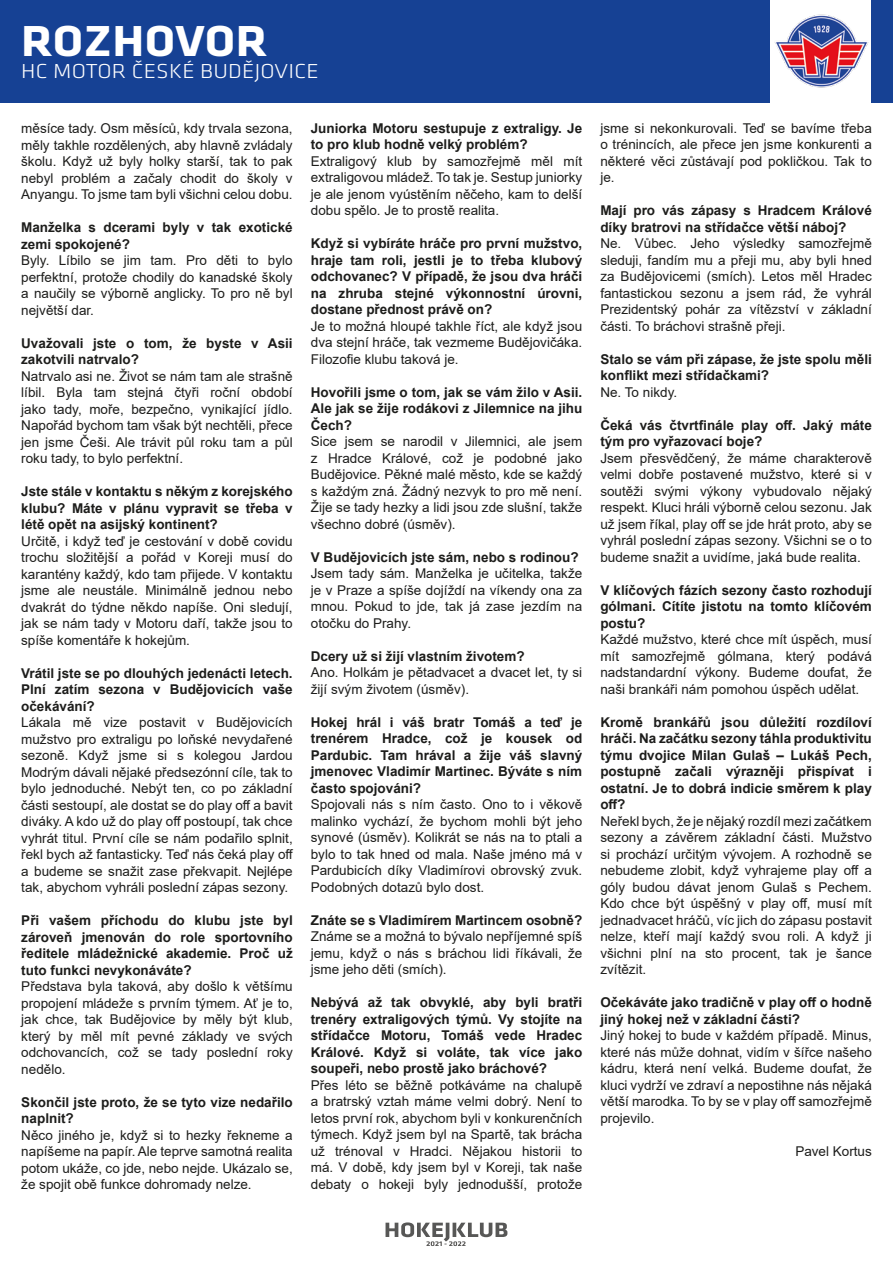
<style>
.page{position:relative;width:893px;height:1263px;background:#fff}
.page>*{position:absolute;margin:0;border:0;box-sizing:border-box;transform-origin:0 0}
.t1{font:700 45px "Klavika";letter-spacing:.01em;color:#fff;scale:1.1 1}
.t2{font:300 21px "Klavika";letter-spacing:.01em;color:#fff;scale:1.1 1}
.t3{font:13.5px/16.5px "Arial";color:#1d1d1b;text-align:justify}
.t4{font:700 13.5px/16.5px "Arial";color:#1d1d1b;text-align:justify}
</style>
<div class="page">
<div style="left:0;top:0;width:770px;height:102px;background:#164194"></div>
<img style="left:774px;top:14px;width:95px;height:74px">
<div style="left:872px;top:0;width:21px;height:102px;background:#164194"></div>
<svg style="left:386px;top:1222px;width:121px;height:24px"></svg>
<h1 class="t1" style="left:21px;top:16px;width:225px">ROZHOVOR</h1>
<h2 class="t2" style="left:21px;top:59px;width:272px">HC MOTOR ČESKÉ BUDĚJOVICE</h2>
<p class="t3" style="left:21px;top:120px;width:273px">měsíce tady. Osm měsíců, kdy trvala sezona, měly takhle rozdělených, aby hlavně zvládaly školu. Když už byly holky starší, tak to pak nebyl problém a začaly chodit do školy v Anyangu. To jsme tam byli všichni celou dobu.</p>
<p class="t4" style="left:21px;top:219px;width:273px">Manželka s dcerami byly v tak exotické zemi spokojené?</p>
<p class="t3" style="left:21px;top:252px;width:273px">Byly. Líbilo se jim tam. Pro děti to bylo perfektní, protože chodily do kanadské školy a naučily se výborně anglicky. To pro ně byl největší dar.</p>
<p class="t4" style="left:21px;top:335px;width:273px">Uvažovali jste o tom, že byste v Asii zakotvili natrvalo?</p>
<p class="t3" style="left:21px;top:368px;width:273px">Natrvalo asi ne. Život se nám tam ale strašně líbil. Byla tam stejná čtyři roční období jako tady, moře, bezpečno, vynikající jídlo.<br>Napořád bychom tam však být nechtěli, přece jen jsme Češi. Ale trávit půl roku tam a půl roku tady, to bylo perfektní.</p>
<p class="t4" style="left:21px;top:483px;width:273px">Jste stále v kontaktu s někým z korejského klubu? Máte v plánu vypravit se třeba v létě opět na asijský kontinent?</p>
<p class="t3" style="left:21px;top:532px;width:273px">Určitě, i když teď je cestování v době covidu trochu složitější a pořád v Koreji musí do karantény každý, kdo tam přijede. V kontaktu jsme ale neustále. Minimálně jednou nebo dvakrát do týdne někdo napíše. Oni sledují, jak se nám tady v Motoru daří, takže jsou to spíše komentáře k hokejům.</p>
<p class="t4" style="left:21px;top:665px;width:273px">Vrátil jste se po dlouhých jedenácti letech.<br>Plní zatím sezona v Budějovicích vaše očekávání?</p>
<p class="t3" style="left:21px;top:714px;width:274px">Lákala mě vize postavit v Budějovicích mužstvo pro extraligu po loňské nevydařené sezoně. Když jsme si s kolegou Jardou Modrým dávali nějaké předsezónní cíle, tak to bylo jednoduché. Nebýt ten, co po základní části sestoupí, ale dostat se do play off a bavit diváky. A kdo už do play off postoupí, tak chce vyhrát titul. První cíle se nám podařilo splnit, řekl bych až fantasticky. Teď nás čeká play off a budeme se snažit zase překvapit. Nejlépe tak, abychom vyhráli poslední zápas sezony.</p>
<p class="t4" style="left:21px;top:912px;width:273px">Při vašem příchodu do klubu jste byl zároveň jmenován do role sportovního ředitele mládežnické akademie. Proč už tuto funkci nevykonáváte?</p>
<p class="t3" style="left:21px;top:978px;width:273px">Představa byla taková, aby došlo k většímu propojení mládeže s prvním týmem. Ať je to, jak chce, tak Budějovice by měly být klub, který by měl mít pevné základy ve svých odchovancích, což se tady poslední roky nedělo.</p>
<p class="t4" style="left:21px;top:1094px;width:273px">Skončil jste proto, že se tyto vize nedařilo naplnit?</p>
<p class="t3" style="left:21px;top:1126px;width:273px">Něco jiného je, když si to hezky řekneme a napíšeme na papír. Ale teprve samotná realita potom ukáže, co jde, nebo nejde. Ukázalo se, že spojit obě funkce dohromady nelze.</p>
<p class="t4" style="left:311px;top:120px;width:273px">Juniorka Motoru sestupuje z extraligy. Je to pro klub hodně velký problém?</p>
<p class="t3" style="left:311px;top:153px;width:273px">Extraligový klub by samozřejmě měl mít extraligovou mládež. To tak je. Sestup juniorky je ale jenom vyústěním něčeho, kam to delší dobu spělo. Je to prostě realita.</p>
<p class="t4" style="left:311px;top:236px;width:273px">Když si vybíráte hráče pro první mužstvo, hraje tam roli, jestli je to třeba klubový odchovanec? V případě, že jsou dva hráči na zhruba stejné výkonnostní úrovni, dostane přednost právě on?</p>
<p class="t3" style="left:311px;top:318px;width:273px">Je to možná hloupé takhle říct, ale když jsou dva stejní hráče, tak vezmeme Budějovičáka.<br>Filozofie klubu taková je.</p>
<p class="t4" style="left:311px;top:384px;width:273px">Hovořili jsme o tom, jak se vám žilo v Asii.<br>Ale jak se žije rodákovi z Jilemnice na jihu Čech?</p>
<p class="t3" style="left:311px;top:433px;width:273px">Sice jsem se narodil v Jilemnici, ale jsem z Hradce Králové, což je podobné jako Budějovice. Pěkné malé město, kde se každý s každým zná. Žádný nezvyk to pro mě není.<br>Žije se tady hezky a lidi jsou zde slušní, takže všechno dobré (úsměv).</p>
<p class="t4" style="left:311px;top:549px;width:269px">V Budějovicích jste sám, nebo s rodinou?</p>
<p class="t3" style="left:311px;top:565px;width:273px">Jsem tady sám. Manželka je učitelka, takže je v Praze a spíše dojíždí na víkendy ona za mnou. Pokud to jde, tak já zase jezdím na otočku do Prahy.</p>
<p class="t4" style="left:311px;top:648px;width:215px">Dcery už si žijí vlastním životem?</p>
<p class="t3" style="left:311px;top:664px;width:273px">Ano. Holkám je pětadvacet a dvacet let, ty si žijí svým životem (úsměv).</p>
<p class="t4" style="left:311px;top:714px;width:273px">Hokej hrál i váš bratr Tomáš a teď je trenérem Hradce, což je kousek od Pardubic. Tam hrával a žije váš slavný jmenovec Vladimír Martinec. Býváte s ním často spojováni?</p>
<p class="t3" style="left:311px;top:796px;width:273px">Spojovali nás s ním často. Ono to i věkově malinko vychází, že bychom mohli být jeho synové (úsměv). Kolikrát se nás na to ptali a bylo to tak hned od mala. Naše jméno má v Pardubicích díky Vladimírovi obrovský zvuk.<br>Podobných dotazů bylo dost.</p>
<p class="t4" style="left:311px;top:912px;width:273px">Znáte se s Vladimírem Martincem osobně?</p>
<p class="t3" style="left:311px;top:928px;width:273px">Známe se a možná to bývalo nepříjemné spíš jemu, když o nás s bráchou lidi říkávali, že jsme jeho děti (smích).</p>
<p class="t4" style="left:311px;top:994px;width:273px">Nebývá až tak obvyklé, aby byli bratři trenéry extraligových týmů. Vy stojíte na střídačce Motoru, Tomáš vede Hradec Králové. Když si voláte, tak více jako soupeři, nebo prostě jako bráchové?</p>
<p class="t3" style="left:311px;top:1077px;width:273px">Přes léto se běžně potkáváme na chalupě a bratrský vztah máme velmi dobrý. Není to letos první rok, abychom byli v konkurenčních týmech. Když jsem byl na Spartě, tak brácha už trénoval v Hradci. Nějakou historii to má. V době, kdy jsem byl v Koreji, tak naše debaty o hokeji byly jednodušší, protože</p>
<p class="t3" style="left:600px;top:120px;width:273px">jsme si nekonkurovali. Teď se bavíme třeba o trénincích, ale přece jen jsme konkurenti a některé věci zůstávají pod pokličkou. Tak to je.</p>
<p class="t4" style="left:600px;top:202px;width:273px">Mají pro vás zápasy s Hradcem Králové díky bratrovi na střídačce větší náboj?</p>
<p class="t3" style="left:600px;top:235px;width:273px">Ne. Vůbec. Jeho výsledky samozřejmě sleduji, fandím mu a přeji mu, aby byli hned za Budějovicemi (smích). Letos měl Hradec fantastickou sezonu a jsem rád, že vyhrál Prezidentský pohár za vítězství v základní části. To bráchovi strašně přeji.</p>
<p class="t4" style="left:600px;top:351px;width:273px">Stalo se vám při zápase, že jste spolu měli konflikt mezi střídačkami?</p>
<p class="t3" style="left:600px;top:384px;width:78px">Ne. To nikdy.</p>
<p class="t4" style="left:600px;top:417px;width:273px">Čeká vás čtvrtfinále play off. Jaký máte tým pro vyřazovací boje?</p>
<p class="t3" style="left:600px;top:450px;width:273px">Jsem přesvědčený, že máme charakterově velmi dobře postavené mužstvo, které si v soutěži svými výkony vybudovalo nějaký respekt. Kluci hráli výborně celou sezonu. Jak už jsem říkal, play off se jde hrát proto, aby se vyhrál poslední zápas sezony. Všichni se o to budeme snažit a uvidíme, jaká bude realita.</p>
<p class="t4" style="left:600px;top:582px;width:273px">V klíčových fázích sezony často rozhodují gólmani. Cítíte jistotu na tomto klíčovém postu?</p>
<p class="t3" style="left:600px;top:631px;width:273px">Každé mužstvo, které chce mít úspěch, musí mít samozřejmě gólmana, který podává nadstandardní výkony. Budeme doufat, že naši brankáři nám pomohou úspěch udělat.</p>
<p class="t4" style="left:600px;top:714px;width:273px">Kromě brankářů jsou důležití rozdíloví hráči. Na začátku sezony táhla produktivitu týmu dvojice Milan Gulaš – Lukáš Pech, postupně začali výrazněji přispívat i ostatní. Je to dobrá indicie směrem k play off?</p>
<p class="t3" style="left:600px;top:813px;width:273px">Neřekl bych, že je nějaký rozdíl mezi začátkem sezony a závěrem základní části. Mužstvo si prochází určitým vývojem. A rozhodně se nebudeme zlobit, když vyhrajeme play off a góly budou dávat jenom Gulaš s Pechem.<br>Kdo chce být úspěšný v play off, musí mít jednadvacet hráčů, víc jich do zápasu postavit nelze, kteří mají každý svou roli. A když ji všichni plní na sto procent, tak je šance zvítězit.</p>
<p class="t4" style="left:600px;top:994px;width:273px">Očekáváte jako tradičně v play off o hodně jiný hokej než v základní části?</p>
<p class="t3" style="left:600px;top:1027px;width:273px">Jiný hokej to bude v každém případě. Minus, které nás může dohnat, vidím v šířce našeho kádru, která není velká. Budeme doufat, že kluci vydrží ve zdraví a nepostihne nás nějaká větší marodka. To by se v play off samozřejmě projevilo.</p>
<p class="t3" style="left:795px;top:1142px;width:78px">Pavel Kortus</p>
</div>
